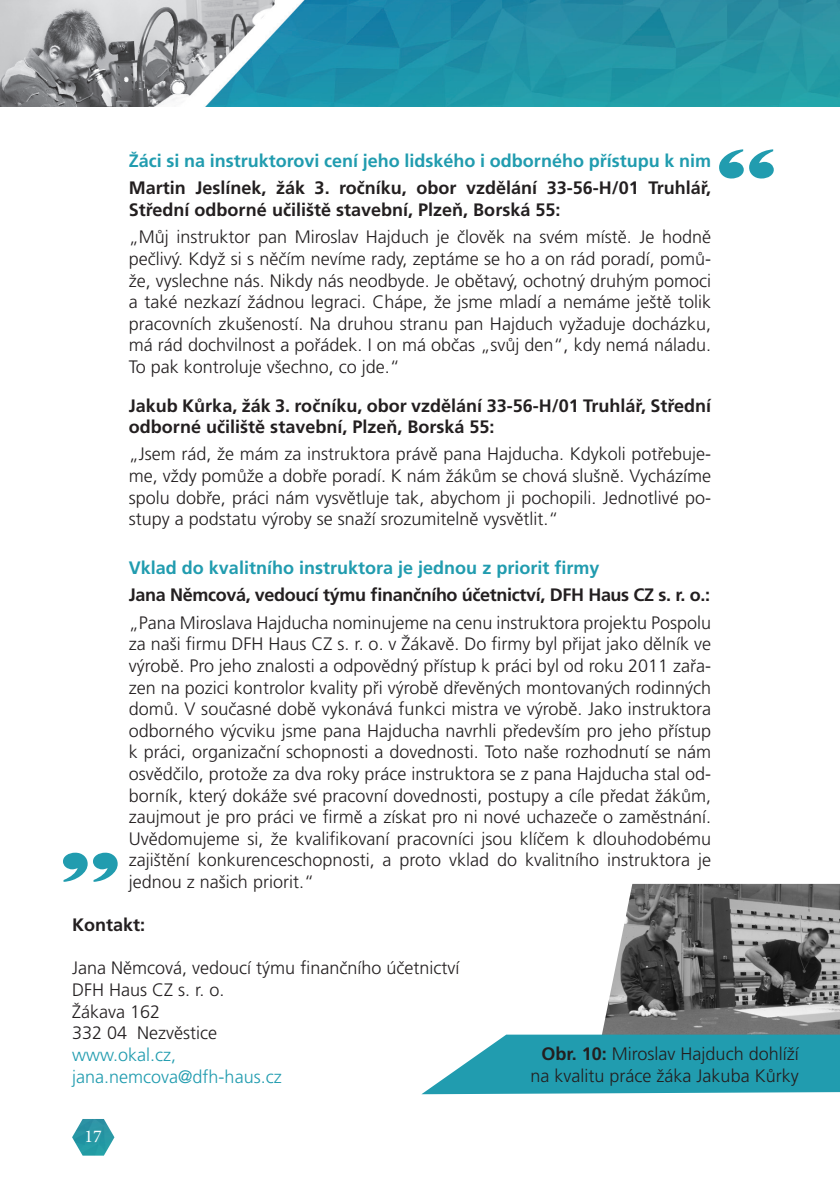
<style>
.page{position:relative;width:840px;height:1191px;background:#fff}
.page>*{position:absolute;margin:0;border:0;box-sizing:border-box;transform-origin:0 0}
.t1{font:90px "Latin Wide";color:#219caf}
.citace{font:300 18px/21.6px "Frutiger CE";color:#231f20;text-align:justify}
.jmeno{font:700 18px/21.6px "Frutiger CE";color:#231f20}
.jmeno-2{font:700 18px "Frutiger CE";letter-spacing:-.02em;color:#231f20}
.nadpis_modry{font:700 18px "Frutiger CE";color:#219caf}
.kontakt{font:700 18px "Frutiger CE";color:#219caf}
.kontakt-2{font:300 18px/21.6px "Frutiger CE";color:#219caf}
.t2{font:18px "Minion Pro";color:#fff}
.s1{font-weight:700}
</style>
<div class="page">
<img style="left:0;top:0;width:839px;height:107px">
<img style="left:72px;top:1119px;width:42px;height:36px">
<svg style="left:422px;top:884px;width:417px;height:210px"></svg>
<p class="t1" style="left:711px;top:125px;width:71px">“</p>
<p class="nadpis_modry" style="left:129px;top:151px;width:583px">Žáci si na instruktorovi cení jeho lidského i odborného přístupu k nim</p>
<p class="jmeno" style="left:129px;top:177px;width:583px">Martin Jeslínek, žák 3. ročníku, obor vzdělání 33-56-H/01 Truhlář,<br>Střední odborné učiliště stavební, Plzeň, Borská 55:</p>
<p class="citace" style="left:129px;top:226px;width:583px">„Můj instruktor pan Miroslav Hajduch je člověk na svém místě. Je hodně pečlivý. Když si s něčím nevíme rady, zeptáme se ho a on rád poradí, pomů&shy;že, vyslechne nás. Nikdy nás neodbyde. Je obětavý, ochotný druhým pomoci a také nezkazí žádnou legraci. Chápe, že jsme mladí a nemáme ještě tolik pracovních zkušeností. Na druhou stranu pan Hajduch vyžaduje docházku, má rád dochvilnost a pořádek. I on má občas „svůj den“, kdy nemá náladu.<br>To pak kontroluje všechno, co jde.“</p>
<p class="jmeno" style="left:129px;top:394px;width:583px">Jakub Kůrka, žák 3. ročníku, obor vzdělání 33-56-H/01 Truhlář, Střední odborné učiliště stavební, Plzeň, Borská 55:</p>
<p class="citace" style="left:129px;top:443px;width:583px">„Jsem rád, že mám za instruktora právě pana Hajducha. Kdykoli potřebuje&shy;me, vždy pomůže a dobře poradí. K nám žákům se chová slušně. Vycházíme spolu dobře, práci nám vysvětluje tak, abychom ji pochopili. Jednotlivé po&shy;stupy a podstatu výroby se snaží srozumitelně vysvětlit.“</p>
<p class="kontakt" style="left:129px;top:557px;width:472px">Vklad do kvalitního instruktora je jednou z priorit firmy</p>
<p class="jmeno-2" style="left:129px;top:585px;width:582px">Jana Němcová, vedoucí týmu finančního účetnictví, DFH Haus CZ s. r. o.:</p>
<p class="citace" style="left:129px;top:611px;width:583px">„Pana Miroslava Hajducha nominujeme na cenu instruktora projektu Pospolu za naši firmu DFH Haus CZ s. r. o. v Žákavě. Do firmy byl přijat jako dělník ve výrobě. Pro jeho znalosti a odpovědný přístup k práci byl od roku 2011 zařa&shy;zen na pozici kontrolor kvality při výrobě dřevěných montovaných rodinných domů. V současné době vykonává funkci mistra ve výrobě. Jako instruktora odborného výcviku jsme pana Hajducha navrhli především pro jeho přístup k práci, organizační schopnosti a dovednosti. Toto naše rozhodnutí se nám osvědčilo, protože za dva roky práce instruktora se z pana Hajducha stal od&shy;borník, který dokáže své pracovní dovednosti, postupy a cíle předat žákům, zaujmout je pro práci ve firmě a získat pro ni nové uchazeče o zaměstnání.<br>Uvědomujeme si, že kvalifikovaní pracovníci jsou klíčem k dlouhodobému zajištění konkurenceschopnosti, a proto vklad do kvalitního instruktora je jednou z našich priorit.“</p>
<p class="jmeno" style="left:72px;top:914px;width:75px">Kontakt:</p>
<p class="citace" style="left:72px;top:957px;width:389px">Jana Němcová, vedoucí týmu finančního účetnictví</p>
<p class="citace" style="left:72px;top:979px;width:154px">DFH Haus CZ s. r. o.</p>
<p class="citace" style="left:72px;top:1000px;width:90px">Žákava 162</p>
<p class="citace" style="left:72px;top:1022px;width:147px">332 04 Nezvěstice</p>
<p class="kontakt-2" style="left:72px;top:1043px;width:211px">www.okal.cz, jana.nemcova@dfh-haus.cz</p>
<p class="t1" style="left:56px;top:781px;width:71px">„</p>
<p class="citace" style="left:530px;top:1042px;width:270px;text-align:right"><span class="s1">Obr. 10:</span> Miroslav Hajduch dohlíží na kvalitu práce žáka Jakuba Kůrky</p>
<p class="t2" style="left:85px;top:1124px;width:19px">17</p>
</div>
